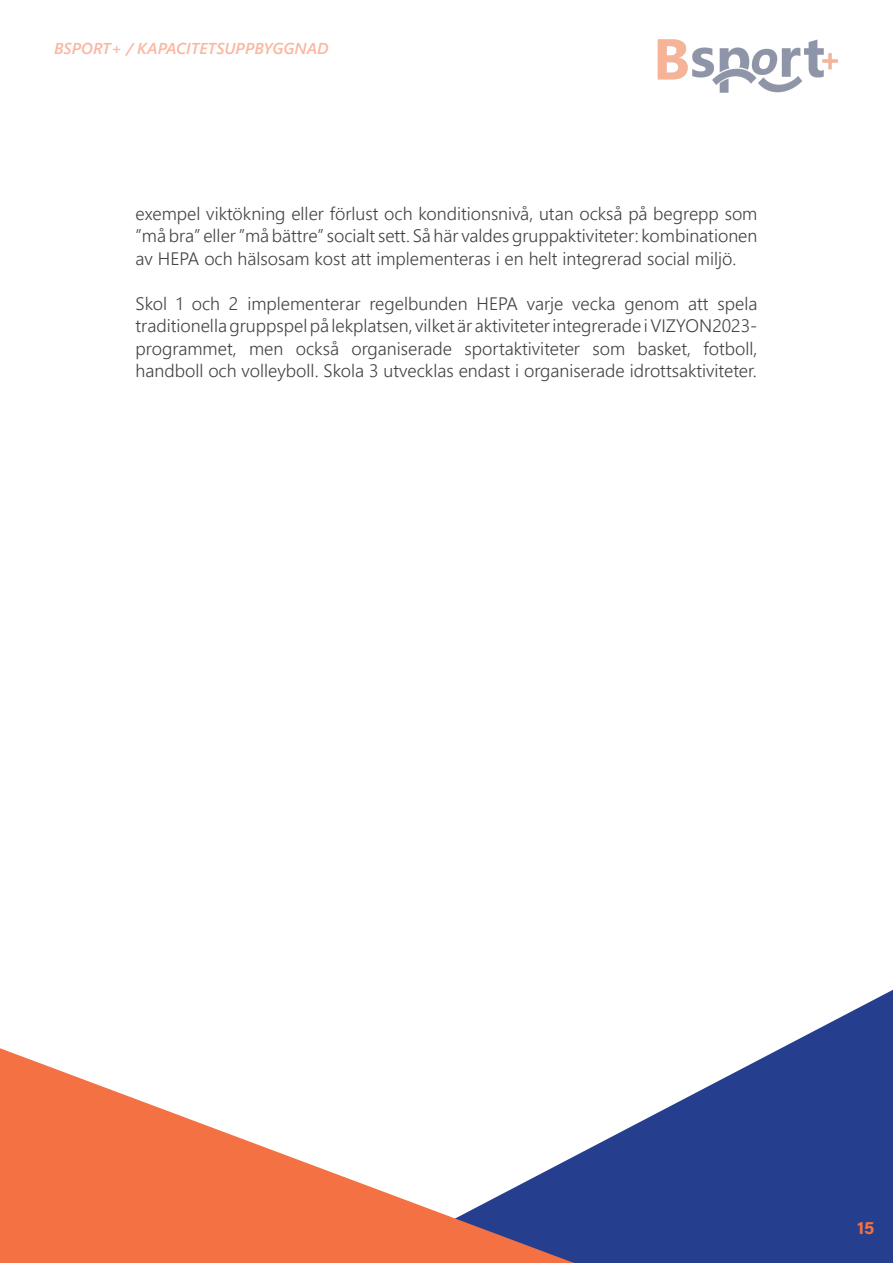
<style>
.page{position:relative;width:893px;height:1263px;background:#fff}
.page>*{position:absolute;margin:0;border:0;box-sizing:border-box;transform-origin:0 0}
.t1{font:300 18px/22.5px "Segoe UI";color:#434343;text-align:justify}
.t2{font:700 18px "Acumin Pro";color:#f37142}
.t3{font:italic 600 15.75px "Segoe UI";color:#f37142}
</style>
<div class="page">
<svg style="left:574px;top:990px;width:319px;height:273px;fill:#253f8e"></svg>
<svg style="left:0;top:1048px;width:574px;height:215px"></svg>
<img style="left:657px;top:39px;width:181px;height:54px">
<p class="t3" style="left:54px;top:34px;width:276px">BSPORT+ / KAPACITETSUPPBYGGNAD</p>
<p class="t1" style="left:136px;top:200px;width:623px">exempel viktökning eller förlust och konditionsnivå, utan också på begrepp som ”må bra” eller ”må bättre” socialt sett. Så här valdes gruppaktiviteter: kombinationen av HEPA och hälsosam kost att implementeras i en helt integrerad social miljö.</p>
<p class="t1" style="left:136px;top:290px;width:623px">Skol 1 och 2 implementerar regelbunden HEPA varje vecka genom att spela traditionella gruppspel på lekplatsen, vilket är aktiviteter integrerade i VIZYON2023- programmet, men också organiserade sportaktiviteter som basket, fotboll, handboll och volleyboll. Skola 3 utvecklas endast i organiserade idrottsaktiviteter.</p>
<p class="t2" style="left:857px;top:1215px;width:19px">15</p>
</div>
